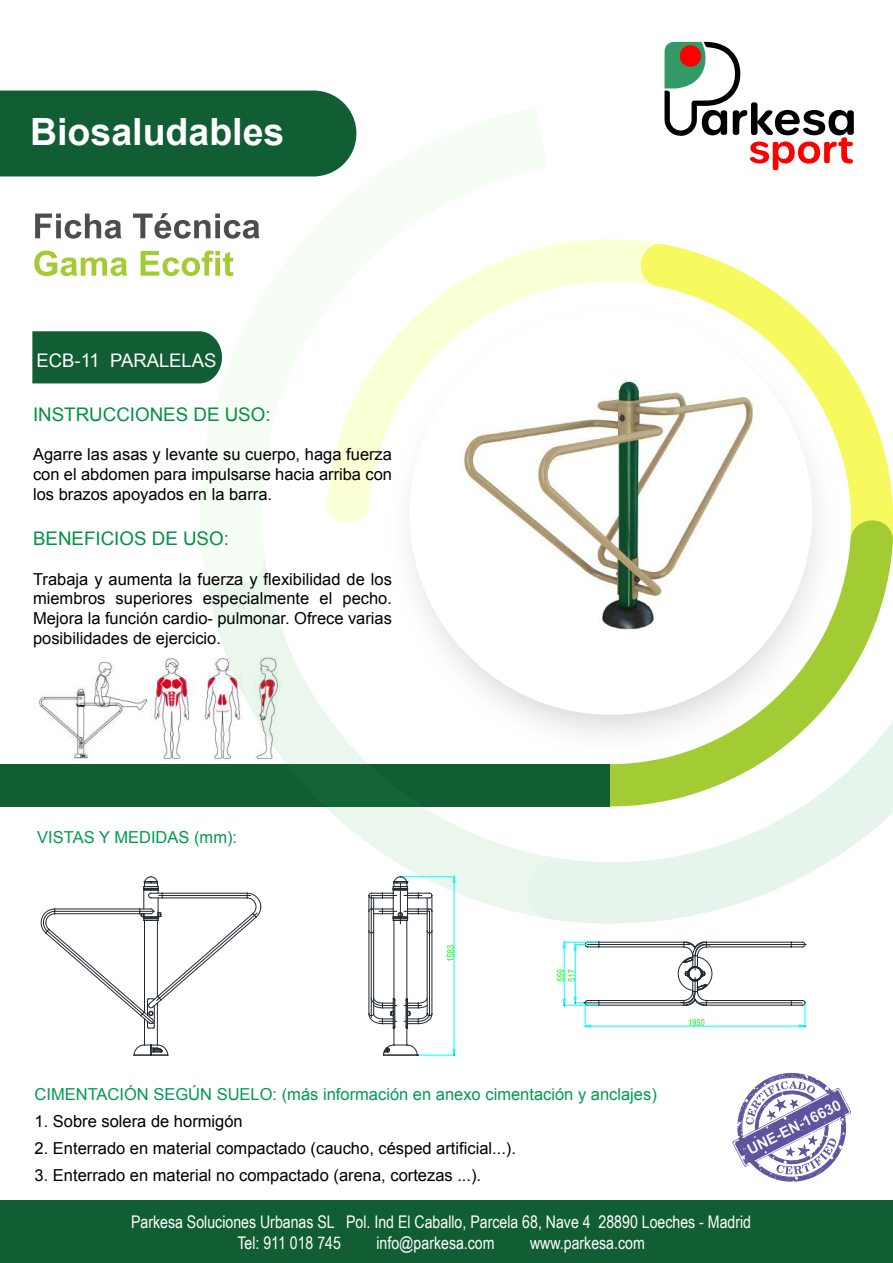
<style>
.page{position:relative;width:893px;height:1263px;background:#fff}
.page>*{position:absolute;margin:0;border:0;box-sizing:border-box;transform-origin:0 0}
.t1{font:700 37.5px "Arial";color:#fff}
.t2{font:18.75px "Arial";color:#009145}
.t3{font:18.75px "Arial Narrow";color:#fff;scale:1.2 1}
.t4{font:17.4px/21.6px "Arial Narrow";color:#fff}
.t5{font:16.5px/19.8px "Arial";color:#000;text-align:justify}
.t6{font:16.5px "Arial";color:#029a52}
</style>
<div class="page">
<img style="left:39px;top:657px;width:157px;height:103px">
<div style="left:0;top:1200px;width:893px;height:63px;background:#115d34"></div>
<svg style="left:548px;top:239px;width:106px;height:141px"></svg>
<svg style="left:640px;top:243px;width:231px;height:168px"></svg>
<div style="left:0;top:764px;width:610px;height:42px;background:#115d34"></div>
<svg style="left:201px;top:587px;width:325px;height:337px"></svg>
<svg style="left:201px;top:128px;width:347px;height:459px"></svg>
<svg style="left:526px;top:696px;width:302px;height:228px"></svg>
<div style="left:32px;top:331px;width:190px;height:52px;background:#115d34"></div>
<svg style="left:35px;top:214px;width:87px;height:25px"></svg>
<svg style="left:133px;top:213px;width:127px;height:26px"></svg>
<svg style="left:34px;top:251px;width:93px;height:25px"></svg>
<svg style="left:141px;top:251px;width:92px;height:25px"></svg>
<div style="left:0;top:91px;width:356px;height:85px;background:#115d34"></div>
<svg style="left:660px;top:411px;width:233px;height:451px"></svg>
<svg style="left:739px;top:802px;width:52px;height:15px"></svg>
<img style="left:460px;top:380px;width:294px;height:252px">
<svg style="left:40px;top:876px;width:222px;height:180px"></svg>
<hr style="left:400px;top:876px;width:54px;height:1px;background:#0ff">
<hr style="left:417px;top:1055px;width:37px;height:1px;background:#0ff">
<hr style="left:454px;top:882px;width:1px;height:167px;background:#0ff">
<svg style="left:452px;top:872px;width:4px;height:11px"></svg>
<svg style="left:447px;top:945px;width:7px;height:16px"></svg>
<svg style="left:452px;top:1049px;width:4px;height:9px"></svg>
<hr style="left:429px;top:911px;width:1px;height:103px;background:#212830">
<hr style="left:371px;top:895px;width:1px;height:122px;background:#212830">
<hr style="left:432px;top:931px;width:1px;height:83px;background:#212830">
<hr style="left:427px;top:931px;width:1px;height:83px;background:#212830">
<hr style="left:406px;top:920px;width:1px;height:79px;background:#212830">
<hr style="left:394px;top:920px;width:1px;height:79px;background:#212830">
<hr style="left:706px;top:1000px;width:85px;height:1px;background:#212830">
<hr style="left:706px;top:1005px;width:85px;height:1px;background:#212830">
<hr style="left:599px;top:946px;width:85px;height:1px;background:#212830">
<hr style="left:599px;top:942px;width:85px;height:1px;background:#212830">
<hr style="left:706px;top:942px;width:85px;height:1px;background:#212830">
<hr style="left:706px;top:946px;width:85px;height:1px;background:#212830">
<hr style="left:599px;top:1005px;width:85px;height:1px;background:#212830">
<hr style="left:599px;top:1000px;width:85px;height:1px;background:#212830">
<svg style="left:791px;top:941px;width:15px;height:7px"></svg>
<hr style="left:591px;top:1026px;width:208px;height:1px;background:#0ff">
<svg style="left:689px;top:1019px;width:15px;height:7px"></svg>
<svg style="left:791px;top:1000px;width:17px;height:28px"></svg>
<hr style="left:575px;top:950px;width:1px;height:47px;background:#0ff">
<hr style="left:564px;top:942px;width:35px;height:1px;background:#0ff">
<hr style="left:564px;top:1005px;width:35px;height:1px;background:#0ff">
<hr style="left:564px;top:948px;width:1px;height:51px;background:#0ff">
<svg style="left:562px;top:939px;width:4px;height:10px"></svg>
<svg style="left:557px;top:969px;width:18px;height:12px"></svg>
<svg style="left:573px;top:941px;width:27px;height:10px"></svg>
<svg style="left:573px;top:996px;width:27px;height:32px"></svg>
<svg style="left:562px;top:999px;width:4px;height:9px"></svg>
<hr style="left:704px;top:944px;width:102px;height:1px;background:#212830">
<hr style="left:588px;top:944px;width:102px;height:1px;background:#212830">
<hr style="left:700px;top:1002px;width:102px;height:1px;background:#212830">
<hr style="left:584px;top:1002px;width:103px;height:1px;background:#212830">
<svg style="left:677px;top:941px;width:36px;height:65px"></svg>
<hr style="left:373px;top:931px;width:1px;height:83px;background:#212830">
<hr style="left:369px;top:931px;width:1px;height:83px;background:#212830">
<svg style="left:368px;top:996px;width:65px;height:60px"></svg>
<svg style="left:368px;top:876px;width:65px;height:58px"></svg>
<svg style="left:664px;top:42px;width:190px;height:128px"></svg>
<div style="left:680px;top:45px;width:21px;height:22px;background:#f00;border-radius:50%"></div>
<svg style="left:732px;top:1073px;width:119px;height:109px"></svg>
<h1 class="t1" style="left:30px;top:107px;width:256px">Biosaludables</h1>
<p class="t3" style="left:37px;top:346px;width:151px">ECB-11 PARALELAS</p>
<p class="t2" style="left:33px;top:402px;width:239px">INSTRUCCIONES DE USO:</p>
<p class="t5" style="left:33px;top:445px;width:360px">Agarre las asas y levante su cuerpo, haga fuerza con el abdomen para impulsarse hacia arriba con los brazos apoyados en la barra.</p>
<p class="t2" style="left:33px;top:526px;width:197px">BENEFICIOS DE USO:</p>
<p class="t5" style="left:33px;top:569px;width:360px">Trabaja y aumenta la fuerza y flexibilidad de los miembros superiores especialmente el pecho.<br>Mejora la función cardio- pulmonar. Ofrece varias posibilidades de ejercicio.</p>
<p class="t6" style="left:37px;top:826px;width:201px">VISTAS Y MEDIDAS (mm):</p>
<p class="t6" style="left:35px;top:1083px;width:624px">CIMENTACIÓN SEGÚN SUELO: (más información en anexo cimentación y anclajes)</p>
<p class="t5" style="left:35px;top:1111px;width:210px">1. Sobre solera de hormigón</p>
<p class="t5" style="left:35px;top:1138px;width:483px">2. Enterrado en material compactado (caucho, césped artificial...).</p>
<p class="t5" style="left:35px;top:1165px;width:448px">3. Enterrado en material no compactado (arena, cortezas ...).</p>
<p class="t4" style="left:237px;top:1210px;width:515px;text-indent:-106px">Parkesa Soluciones Urbanas SL Pol. Ind El Caballo, Parcela 68, Nave 4 28890 Loeches - Madrid<br>Tel: 911 018 745</p>
<p class="t4" style="left:376px;top:1231px;width:120px">info@parkesa.com</p>
<p class="t4" style="left:530px;top:1231px;width:116px">www.parkesa.com</p>
</div>
